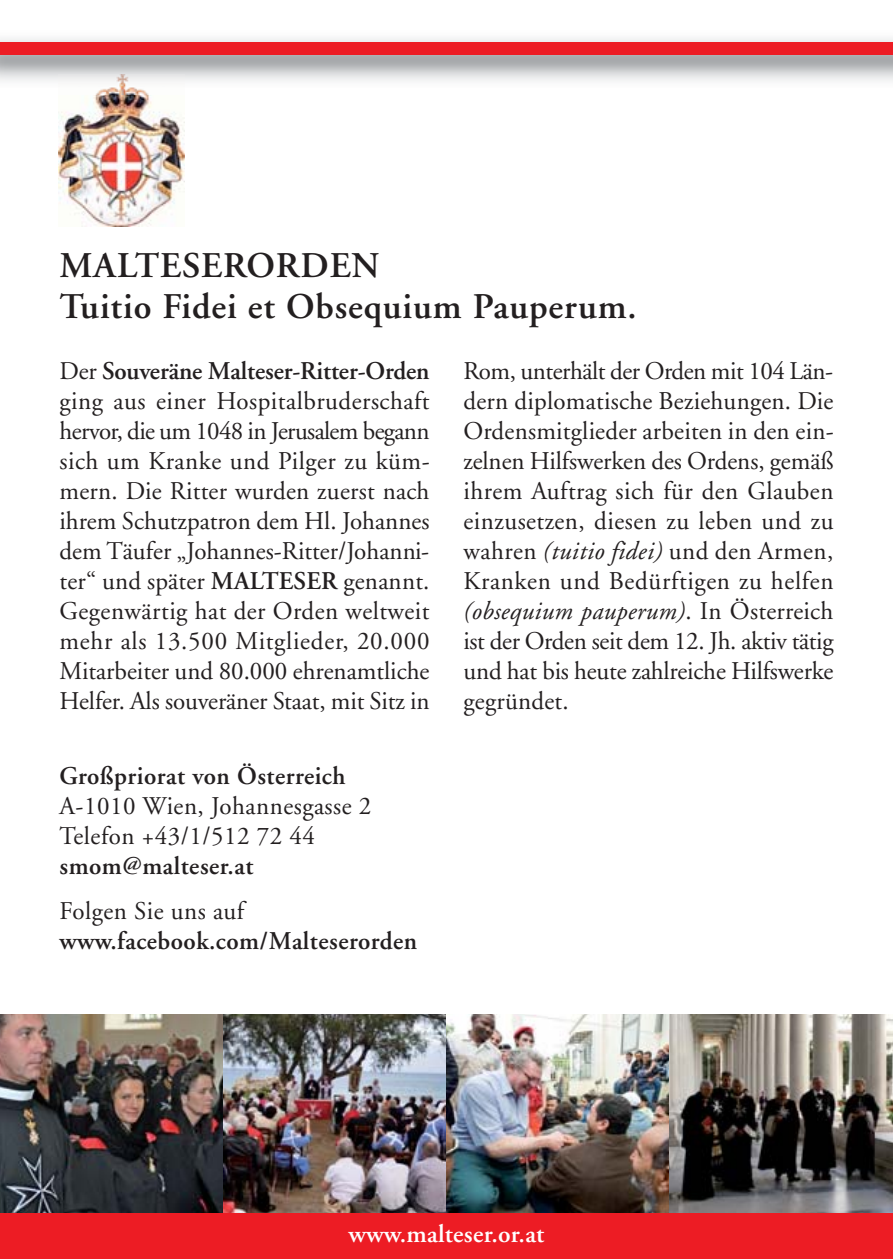
<style>
.page{position:relative;width:893px;height:1259px;background:#fff}
.page>*{position:absolute;margin:0;border:0;box-sizing:border-box;transform-origin:0 0}
.t1{font:600 36px/41.4px "Adobe Garamond";letter-spacing:.025em;color:#231f20}
.t2{font:25.5px/30px "Adobe Garamond";letter-spacing:-.005em;color:#231f20;text-align:justify}
.t3{font:600 25.5px "Adobe Garamond";letter-spacing:.02em;color:#231f20}
.t4{font:25.5px/30px "Adobe Garamond";letter-spacing:.02em;color:#231f20}
.t5{font:600 25.5px "Adobe Garamond";letter-spacing:.01em;color:#fff}
.s1{font-weight:600}
.s2{font-style:italic}
</style>
<div class="page">
<div style="left:0;top:1212px;width:893px;height:47px;background:#ed1c24"></div>
<img style="left:0;top:1015px;width:223px;height:197px">
<img style="left:223px;top:1015px;width:223px;height:197px">
<img style="left:446px;top:1015px;width:224px;height:197px">
<img style="left:670px;top:1015px;width:223px;height:197px">
<img style="left:59px;top:95px;width:125px;height:132px">
<img style="left:0;top:38px;width:893px;height:43px">
<img style="left:59px;top:75px;width:125px;height:20px">
<div style="left:0;top:43px;width:893px;height:12px;background:#ed1c24"></div>
<h1 class="t1" style="left:59px;top:248px;width:579px">MALTESERORDEN<br>Tuitio Fidei et Obsequium Pauperum.</h1>
<p class="t2" style="left:60px;top:358px;width:372px">Der <span class="s1">Souveräne Malteser-Ritter-Orden </span>ging aus einer Hospitalbruderschaft hervor, die um 1048 in Jerusalem begann sich um Kranke und Pilger zu küm&shy;mern. Die Ritter wurden zuerst nach ihrem Schutzpatron dem Hl. Johannes dem Täufer „Johannes-Ritter/Johanni&shy;ter“ und später <span class="s1">MALTESER</span> genannt.<br>Gegenwärtig hat der Orden weltweit mehr als 13.500 Mitglieder, 20.000<br>Mitarbeiter und 80.000 ehrenamtliche Helfer. Als souveräner Staat, mit Sitz in</p>
<p class="t2" style="left:463px;top:358px;width:372px">Rom, unterhält der Orden mit 104 Län - dern diplomatische Beziehungen. Die Ordensmitglieder arbeiten in den ein&shy;zelnen Hilfswerken des Ordens, gemäß ihrem Auftrag sich für den Glauben einzusetzen, diesen zu leben und zu wahren <span class="s2">(tuitio fidei)</span> und den Armen, Kranken und Bedürftigen zu helfen <span class="s2">(obsequium pauperum)</span>. In Österreich ist der Orden seit dem 12. Jh. aktiv tätig und hat bis heute zahlreiche Hilfswerke gegründet.</p>
<p class="t3" style="left:60px;top:765px;width:287px">Großpriorat von Österreich</p>
<p class="t4" style="left:60px;top:793px;width:313px">A-1010 Wien, Johannesgasse 2<br>Telefon +43/1/512 72 44</p>
<p class="t3" style="left:60px;top:855px;width:195px">smom@malteser.at</p>
<p class="t4" style="left:60px;top:898px;width:186px">Folgen Sie uns auf</p>
<p class="t3" style="left:60px;top:930px;width:359px">www.facebook.com/Malteserorden</p>
<p class="t5" style="left:348px;top:1223px;width:197px">www.malteser.or.at</p>
</div>
